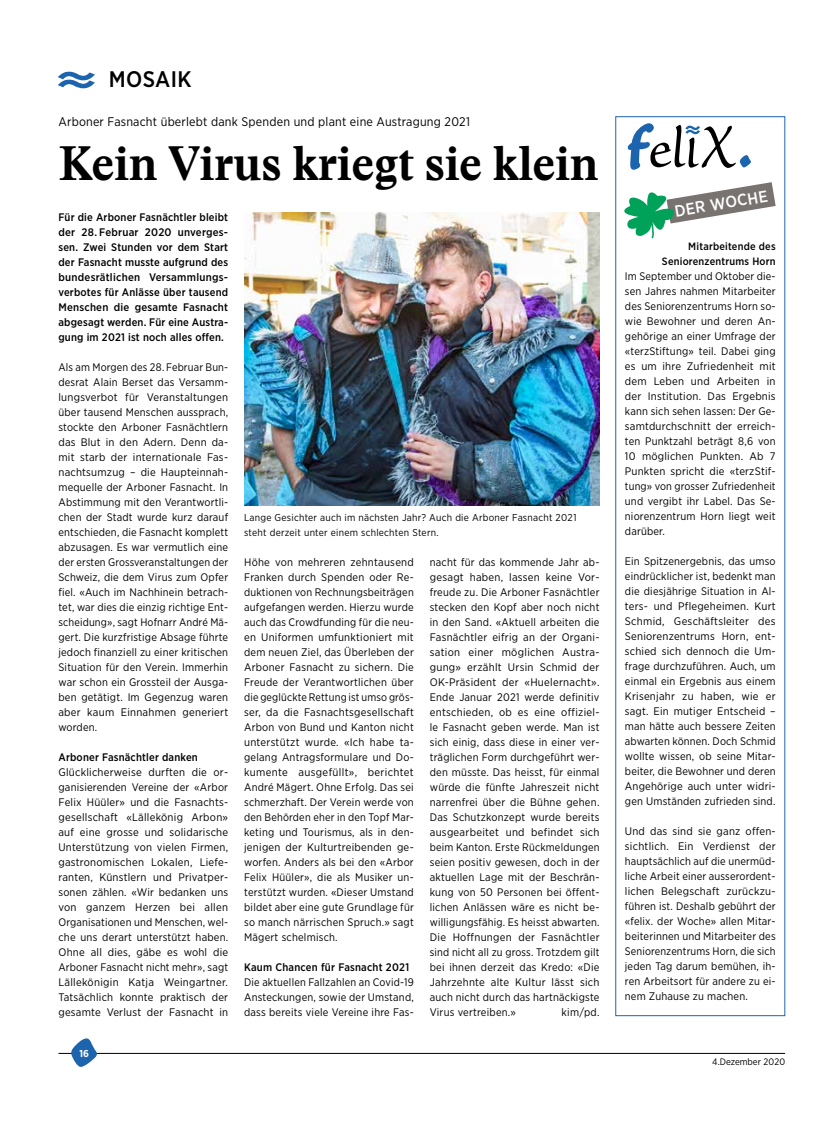
<style>
.page{position:relative;width:833px;height:1134px;background:#fff}
.page>*{position:absolute;margin:0;border:0;box-sizing:border-box;transform-origin:0 0}
.t1{font:700 47.5px "Stanley";letter-spacing:-.01em;color:#000}
.t2{font:500 22.5px "Gotham Narrow";letter-spacing:.015em;color:#000}
.t3{font:500 16.25px "Gotham Narrow";color:#fff}
.t4{font:12.5px "Gotham Narrow";letter-spacing:.015em;color:#000}
.t5{font:11px/15px "Gotham Narrow";letter-spacing:.015em;color:#000;text-align:justify}
.t6{font:500 11px/15px "Gotham Narrow";letter-spacing:.015em;color:#000;text-align:justify}
.t7{font:500 10.62px/15px "Gotham Narrow";letter-spacing:.02em;color:#000;text-align:right}
.t8{font:10px/15px "Gotham Narrow";letter-spacing:.025em;color:#000}
.t9{font:700 10px "Gotham Narrow";color:#fff}
.t10{font:9.38px "Gotham Narrow";color:#000}
</style>
<div class="page">
<svg style="left:58px;top:72px;width:37px;height:16px"></svg>
<hr style="left:58px;top:1053px;width:727px;height:1px;background:#000">
<svg style="left:70px;top:1038px;width:28px;height:29px"></svg>
<img style="left:244px;top:212px;width:355px;height:294px">
<div style="left:615px;top:116px;width:170px;height:900px;border:1px solid #1d64af"></div>
<svg style="left:628px;top:123px;width:123px;height:47px"></svg>
<svg style="left:624px;top:182px;width:151px;height:57px"></svg>
<h2 class="t2" style="left:109px;top:65px;width:84px">MOSAIK</h2>
<p class="t4" style="left:58px;top:114px;width:413px">Arboner Fasnacht überlebt dank Spenden und plant eine Austragung 2021</p>
<h1 class="t1" style="left:58px;top:136px;width:542px">Kein Virus kriegt sie klein</h1>
<p class="t6" style="left:58px;top:209px;width:171px">Für die Arboner Fasnächtler bleibt der 28. Februar 2020 unverges&shy;sen. Zwei Stunden vor dem Start der Fasnacht musste aufgrund des bundesrätlichen Versammlungs&shy;verbotes für Anlässe über tausend Menschen die gesamte Fasnacht abgesagt werden. Für eine Austra&shy;gung im 2021 ist noch alles offen.</p>
<p class="t5" style="left:58px;top:359px;width:171px">Als am Morgen des 28. Februar Bun&shy;desrat Alain Berset das Versamm&shy;lungsverbot für Veranstaltungen über tausend Menschen aussprach, stockte den Arboner Fasnächtlern das Blut in den Adern. Denn da&shy;mit starb der internationale Fas&shy;nachtsumzug – die Haupteinnah&shy;mequelle der Arboner Fasnacht. In Abstimmung mit den Verantwortli&shy;chen der Stadt wurde kurz darauf entschieden, die Fasnacht komplett abzusagen. Es war vermutlich eine der ersten Grossveranstaltungen der Schweiz, die dem Virus zum Opfer fiel. «Auch im Nachhinein betrach&shy;tet, war dies die einzig richtige Ent&shy;scheidung», sagt Hofnarr André Mä&shy;gert. Die kurzfristige Absage führte jedoch finanziell zu einer kritischen Situation für den Verein. Immerhin war schon ein Grossteil der Ausga&shy;ben getätigt. Im Gegenzug waren aber kaum Einnahmen generiert worden.</p>
<p class="t6" style="left:58px;top:749px;width:141px">Arboner Fasnächtler danken</p>
<p class="t5" style="left:58px;top:764px;width:171px">Glücklicherweise durften die or&shy;ganisierenden Vereine der «Arbor Felix Hüüler» und die Fasnachts&shy;gesellschaft «Lällekönig Arbon» auf eine grosse und solidarische Unterstützung von vielen Firmen, gastronomischen Lokalen, Liefe&shy;ranten, Künstlern und Privatper&shy;sonen zählen. «Wir bedanken uns von ganzem Herzen bei allen Organisationen und Menschen, wel&shy;che uns derart unterstützt haben.<br>Ohne all dies, gäbe es wohl die Arboner Fasnacht nicht mehr», sagt Lällekönigin Katja Weingartner.<br>Tatsächlich konnte praktisch der gesamte Verlust der Fasnacht in</p>
<p class="t8" style="left:244px;top:510px;width:334px">Lange Gesichter auch im nächsten Jahr? Auch die Arboner Fasnacht 2021 steht derzeit unter einem schlechten Stern.</p>
<p class="t5" style="left:430px;top:554px;width:171px">nacht für das kommende Jahr ab&shy;gesagt haben, lassen keine Vor&shy;freude zu. Die Arboner Fasnächtler stecken den Kopf aber noch nicht in den Sand. «Aktuell arbeiten die Fasnächtler eifrig an der Organi&shy;sation einer möglichen Austra&shy;gung» erzählt Ursin Schmid der OK-Präsident der «Huelernacht».<br>Ende Januar 2021 werde definitiv entschieden, ob es eine offiziel&shy;le Fasnacht geben werde. Man ist sich einig, dass diese in einer ver&shy;träglichen Form durchgeführt wer&shy;den müsste. Das heisst, für einmal würde die fünfte Jahreszeit nicht narrenfrei über die Bühne gehen.<br>Das Schutzkonzept wurde bereits ausgearbeitet und befindet sich beim Kanton. Erste Rückmeldungen seien positiv gewesen, doch in der aktuellen Lage mit der Beschrän&shy;kung von 50 Personen bei öffent&shy;lichen Anlässen wäre es nicht be&shy;willigungsfähig. Es heisst abwarten.<br>Die Hoffnungen der Fasnächtler sind nicht all zu gross. Trotzdem gilt bei ihnen derzeit das Kredo: «Die Jahrzehnte alte Kultur lässt sich auch nicht durch das hartnäckigste Virus vertreiben.»</p>
<p class="t5" style="left:244px;top:554px;width:171px">Höhe von mehreren zehntausend Franken durch Spenden oder Re&shy;duktionen von Rechnungsbeiträgen aufgefangen werden. Hierzu wurde auch das Crowdfunding für die neu&shy;en Uniformen umfunktioniert mit dem neuen Ziel, das Überleben der Arboner Fasnacht zu sichern. Die Freude der Verantwortlichen über die geglückte Rettung ist umso grös&shy;ser, da die Fasnachtsgesellschaft Arbon von Bund und Kanton nicht unterstützt wurde. «Ich habe ta&shy;gelang Antragsformulare und Do&shy;kumente ausgefüllt», berichtet André Mägert. Ohne Erfolg. Das sei schmerzhaft. Der Verein werde von den Behörden eher in den Topf Mar&shy;keting und Tourismus, als in den&shy;jenigen der Kulturtreibenden ge&shy;worfen. Anders als bei den «Arbor Felix Hüüler», die als Musiker un&shy;terstützt wurden. «Dieser Umstand bildet aber eine gute Grundlage für so manch närrischen Spruch.» sagt Mägert schelmisch.</p>
<p class="t6" style="left:244px;top:959px;width:167px">Kaum Chancen für Fasnacht 2021</p>
<p class="t5" style="left:244px;top:974px;width:171px">Die aktuellen Fallzahlen an Covid-19<br>Ansteckungen, sowie der Umstand, dass bereits viele Vereine ihre Fas-</p>
<p class="t5" style="left:561px;top:1004px;width:39px">kim/pd.</p>
<p class="t9" style="left:79px;top:1047px;width:11px">16</p>
<h3 class="t3" style="left:673px;top:201px;width:96px;rotate:-9deg">DER WOCHE</h3>
<p class="t7" style="left:662px;top:238px;width:115px">Mitarbeitende des<br>Seniorenzentrums Horn</p>
<p class="t5" style="left:625px;top:268px;width:152px">Im September und Oktober die&shy;sen Jahres nahmen Mitarbeiter des Seniorenzentrums Horn so&shy;wie Bewohner und deren An&shy;gehörige an einer Umfrage der «terzStiftung» teil. Dabei ging es um ihre Zufriedenheit mit dem Leben und Arbeiten in der Institution. Das Ergebnis kann sich sehen lassen: Der Ge&shy;samtdurchschnitt der erreich&shy;ten Punktzahl beträgt 8,6 von 10 möglichen Punkten. Ab 7<br>Punkten spricht die «terzStif&shy;tung» von grosser Zufriedenheit und vergibt ihr Label. Das Se&shy;niorenzentrum Horn liegt weit darüber.</p>
<p class="t5" style="left:625px;top:553px;width:152px">Ein Spitzenergebnis, das umso eindrücklicher ist, bedenkt man die diesjährige Situation in Al&shy;ters- und Pflegeheimen. Kurt Schmid, Geschäftsleiter des Seniorenzentrums Horn, ent&shy;schied sich dennoch die Um&shy;frage durchzuführen. Auch, um einmal ein Ergebnis aus einem Krisenjahr zu haben, wie er sagt. Ein mutiger Entscheid – man hätte auch bessere Zeiten abwarten können. Doch Schmid wollte wissen, ob seine Mitar&shy;beiter, die Bewohner und deren Angehörige auch unter widri&shy;gen Umständen zufrieden sind.</p>
<p class="t5" style="left:625px;top:823px;width:152px">Und das sind sie ganz offen&shy;sichtlich. Ein Verdienst der hauptsächlich auf die unermüd&shy;liche Arbeit einer ausserordent&shy;lichen Belegschaft zurückzu&shy;führen ist. Deshalb gebührt der «felix. der Woche» allen Mitar&shy;beiterinnen und Mitarbeiter des Seniorenzentrums Horn, die sich jeden Tag darum bemühen, ih&shy;ren Arbeitsort für andere zu ei&shy;nem Zuhause zu machen.</p>
<p class="t10" style="left:712px;top:1056px;width:75px">4.Dezember 2020</p>
</div>
